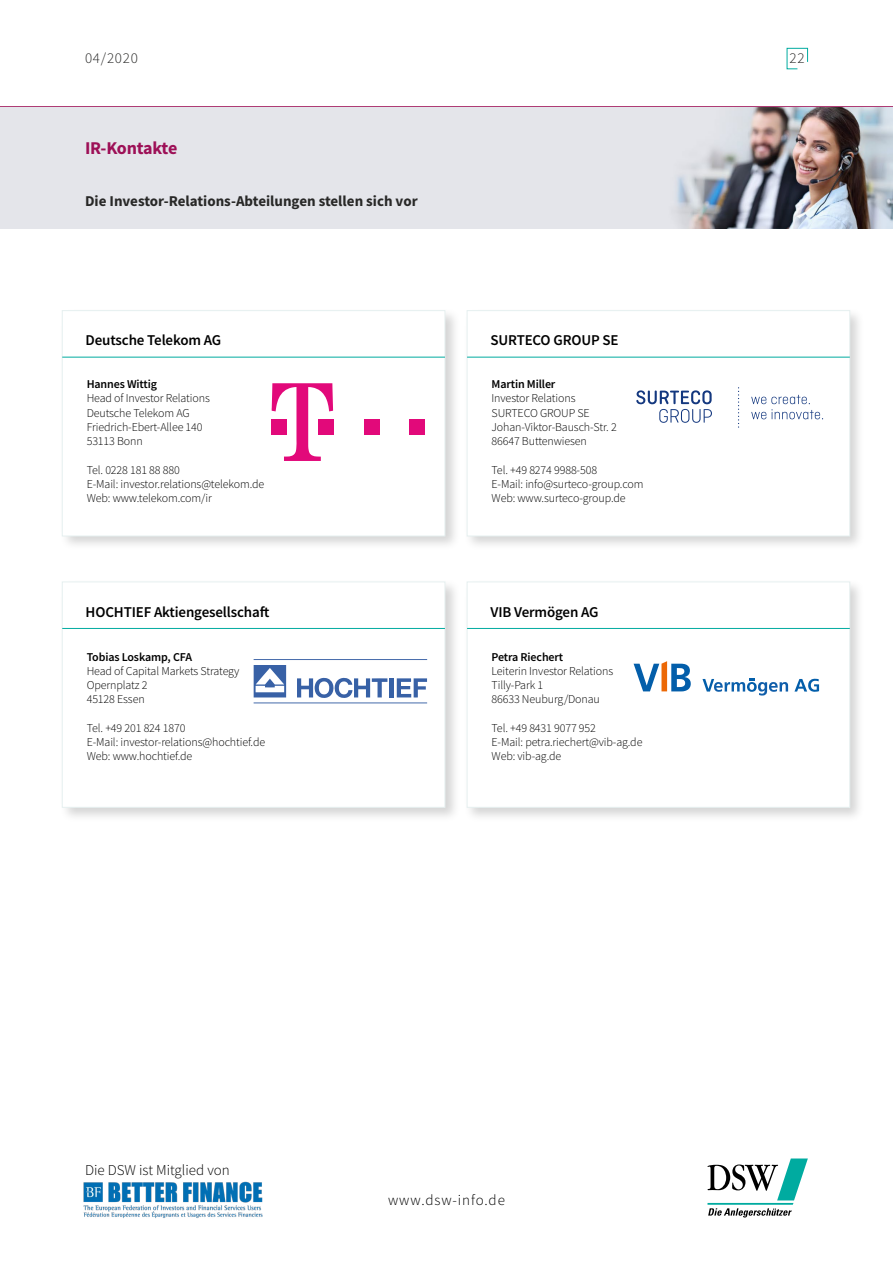
<style>
.page{position:relative;width:893px;height:1263px;background:#fff}
.page>*{position:absolute;margin:0;border:0;box-sizing:border-box;transform-origin:0 0}
.t1{font:700 18px "Source Sans Pro";letter-spacing:-.02em;color:#9d1057}
.t2{font:600 15px "Source Sans Pro";letter-spacing:-.01em;color:#000}
.t3{font:700 15px "Source Sans Pro";color:#282827}
.t4{font:300 15px "Source Sans Pro";color:#000}
.t5{font:300 15px "Source Sans Pro";letter-spacing:.06em;color:#000}
.t6{font:300 15px "Source Sans Pro";letter-spacing:.05em;color:#282827}
.t7{font:300 12px/14.2px "Source Sans Pro";letter-spacing:-.01em;color:#000}
.t8{font:600 12px "Source Sans Pro";letter-spacing:-.01em;color:#000}
</style>
<div class="page">
<svg style="left:786px;top:48px;width:22px;height:22px"></svg>
<hr style="left:0;top:106px;width:893px;height:1px;background:#9d1057">
<svg style="left:707px;top:1158px;width:101px;height:59px"></svg>
<img style="left:83px;top:1182px;width:180px;height:36px">
<img style="left:0;top:107px;width:893px;height:121px">
<div style="left:464px;top:578px;width:401px;height:244px;background:#000;opacity:.17"></div>
<div style="left:467px;top:582px;width:383px;height:225px;background:#fff;border:1px solid #e6f0f0"></div>
<hr style="left:467px;top:628px;width:383px;height:1px;background:#00aba0">
<svg style="left:634px;top:661px;width:57px;height:30px"></svg>
<svg style="left:794px;top:678px;width:25px;height:14px"></svg>
<svg style="left:702px;top:678px;width:86px;height:17px"></svg>
<div style="left:59px;top:578px;width:401px;height:244px;background:#000;opacity:.17"></div>
<div style="left:62px;top:582px;width:383px;height:225px;background:#fff;border:1px solid #e6f0f0"></div>
<hr style="left:62px;top:628px;width:383px;height:1px;background:#00aba0">
<svg style="left:254px;top:659px;width:173px;height:44px"></svg>
<hr style="left:389px;top:678px;width:4px;height:19px;background:#3661a6">
<div style="left:464px;top:307px;width:401px;height:244px;background:#000;opacity:.17"></div>
<div style="left:467px;top:310px;width:383px;height:226px;background:#fff;border:1px solid #e6f0f0"></div>
<hr style="left:467px;top:357px;width:383px;height:1px;background:#00aba0">
<div style="left:59px;top:307px;width:401px;height:244px;background:#000;opacity:.17"></div>
<div style="left:62px;top:310px;width:383px;height:226px;background:#fff;border:1px solid #e6f0f0"></div>
<hr style="left:62px;top:357px;width:383px;height:1px;background:#00aba0">
<svg style="left:272px;top:383px;width:61px;height:78px"></svg>
<div style="left:318px;top:419px;width:15px;height:16px;background:#e2097a"></div>
<div style="left:364px;top:419px;width:15px;height:16px;background:#e2097a"></div>
<div style="left:272px;top:419px;width:15px;height:16px;background:#e2097a"></div>
<div style="left:410px;top:419px;width:15px;height:16px;background:#e2097a"></div>
<svg style="left:738px;top:387px;width:1px;height:41px"></svg>
<svg style="left:751px;top:395px;width:72px;height:24px"></svg>
<svg style="left:636px;top:390px;width:76px;height:33px"></svg>
<p class="t6" style="left:85px;top:49px;width:54px">04/2020</p>
<p class="t6" style="left:790px;top:49px;width:17px">22</p>
<h1 class="t1" style="left:85px;top:136px;width:94px">IR-Kontakte</h1>
<p class="t3" style="left:85px;top:191px;width:334px">Die Investor-Relations-Abteilungen stellen sich vor</p>
<p class="t2" style="left:86px;top:331px;width:137px">Deutsche Telekom AG</p>
<p class="t2" style="left:490px;top:331px;width:130px">SURTECO GROUP SE</p>
<p class="t8" style="left:87px;top:376px;width:72px">Hannes Wittig</p>
<p class="t7" style="left:87px;top:391px;width:125px">Head of Investor Relations<br>Deutsche Telekom AG<br>Friedrich-Ebert-Allee 140<br>53113 Bonn</p>
<p class="t7" style="left:87px;top:462px;width:179px">Tel. 0228 181 88 880<br>E-Mail: investor.relations@telekom.de<br>Web: www.telekom.com/ir</p>
<p class="t8" style="left:492px;top:376px;width:65px">Martin Miller</p>
<p class="t7" style="left:492px;top:391px;width:127px">Investor Relations<br>SURTECO GROUP SE<br>Johan-Viktor-Bausch-Str. 2<br>86647 Buttenwiesen</p>
<p class="t7" style="left:492px;top:462px;width:153px">Tel. +49 8274 9988-508<br>E-Mail: info@surteco-group.com<br>Web: www.surteco-group.de</p>
<p class="t2" style="left:86px;top:602px;width:185px">HOCHTIEF Aktiengesellschaft</p>
<p class="t2" style="left:490px;top:602px;width:110px">VIB Vermögen AG</p>
<p class="t8" style="left:87px;top:649px;width:107px">Tobias Loskamp, CFA</p>
<p class="t7" style="left:87px;top:664px;width:154px">Head of Capital Markets Strategy<br>Opernplatz 2<br>45128 Essen</p>
<p class="t7" style="left:87px;top:721px;width:180px">Tel. +49 201 824 1870<br>E-Mail: investor-relations@hochtief.de<br>Web: www.hochtief.de</p>
<p class="t8" style="left:492px;top:649px;width:73px">Petra Riechert</p>
<p class="t7" style="left:492px;top:664px;width:123px">Leiterin Investor Relations<br>Tilly-Park 1<br>86633 Neuburg/Donau</p>
<p class="t7" style="left:492px;top:721px;width:152px">Tel. +49 8431 9077 952<br>E-Mail: petra.riechert@vib-ag.de<br>Web: vib-ag.de</p>
<p class="t4" style="left:85px;top:1161px;width:146px">Die DSW ist Mitglied von</p>
<p class="t5" style="left:388px;top:1191px;width:118px">www.dsw-info.de</p>
</div>
